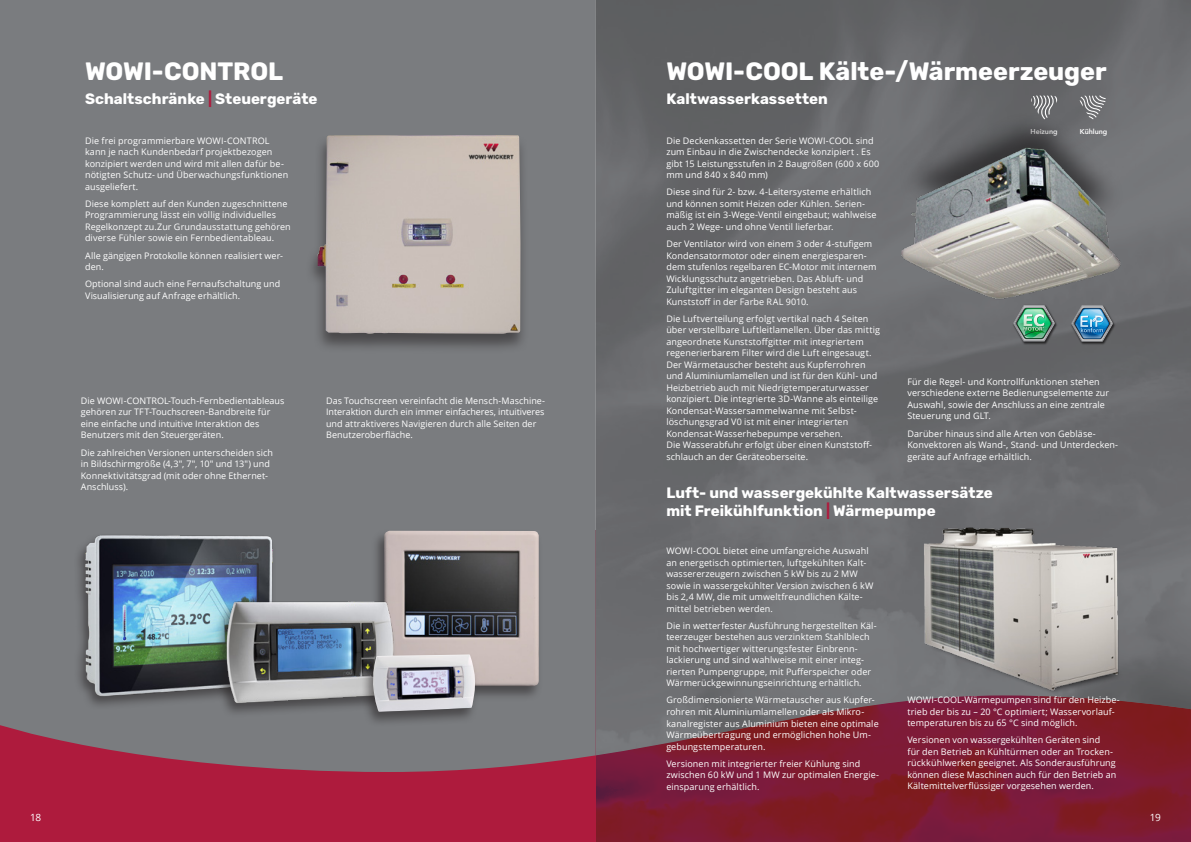
<style>
.page{position:relative;width:1191px;height:842px;background:#fff}
.page>*{position:absolute;margin:0;border:0;box-sizing:border-box;transform-origin:0 0}
.t1{font:700 25px "Rubik";letter-spacing:-.005em;color:#fff}
.t2{font:700 15px/18px "Rubik";color:#fff}
.t3{font:10px "Open Sans";color:#fff}
.t4{font:9px/11.5px "Open Sans";letter-spacing:.01em;color:#fff}
.t5{font:600 7.1px "Avenir Next";color:#fff}
.t6{font:700 4.9px "Rubik";color:#fff}
.s1{color:#ae1b3d}
</style>
<div class="page">
<img style="left:595px;top:755px;width:596px;height:87px">
<div style="left:0;top:531px;width:595px;height:311px;background:#ae1b3d"></div>
<div style="left:0;top:0;width:595px;height:772px;background:#7a7c7f"></div>
<img style="left:595px;top:0;width:596px;height:755px">
<svg style="left:1079px;top:96px;width:26px;height:15px"></svg>
<img style="left:1011px;top:304px;width:47px;height:41px">
<svg style="left:1013px;top:305px;width:42px;height:37px;background:#689a81"></svg>
<img style="left:1069px;top:304px;width:47px;height:41px">
<svg style="left:1071px;top:305px;width:42px;height:37px;background:#5f88a2"></svg>
<svg style="left:1031px;top:96px;width:26px;height:15px"></svg>
<div style="left:305px;top:134px;width:224px;height:219px;background:#231f20;opacity:.55"></div>
<img style="left:317px;top:135px;width:203px;height:199px">
<img style="left:918px;top:522px;width:214px;height:174px">
<div style="left:898px;top:111px;width:226px;height:120px;background:#231f20;opacity:.6"></div>
<img style="left:899px;top:146px;width:225px;height:153px">
<div style="left:73px;top:533px;width:203px;height:178px;background:#77797c"></div>
<img style="left:81px;top:528px;width:196px;height:236px">
<div style="left:371px;top:529px;width:172px;height:173px;background:#231f20;opacity:.55"></div>
<img style="left:384px;top:531px;width:155px;height:155px">
<img style="left:213px;top:590px;width:195px;height:169px">
<div style="left:360px;top:652px;width:119px;height:75px;background:#231f20;opacity:.55"></div>
<img style="left:372px;top:654px;width:103px;height:58px">
<h1 class="t1" style="left:85px;top:57px;width:200px">WOWI-CONTROL</h1>
<h2 class="t2" style="left:85px;top:90px;width:234px">Schaltschränke <span class="s1">|</span> Steuergeräte</h2>
<p class="t4" style="left:85px;top:134px;width:205px">Die frei programmierbare WOWI-CONTROL kann je nach Kundenbedarf projektbezogen konzipiert werden und wird mit allen dafür be&shy;nötigten Schutz- und Überwachungsfunktionen ausgeliefert.</p>
<p class="t4" style="left:85px;top:198px;width:207px">Diese komplett auf den Kunden zugeschnittene Programmierung lässt ein völlig individuelles Regelkonzept zu.Zur Grundausstattung gehören diverse Fühler sowie ein Fernbedientableau.</p>
<p class="t4" style="left:85px;top:249px;width:199px">Alle gängigen Protokolle können realisiert wer&shy;den.</p>
<p class="t4" style="left:85px;top:278px;width:197px">Optional sind auch eine Fernaufschaltung und<br>Visualisierung auf Anfrage erhältlich.</p>
<p class="t4" style="left:81px;top:395px;width:205px">Die WOWI-CONTROL-Touch-Fernbedientableaus gehören zur TFT-Touchscreen-Bandbreite für eine einfache und intuitive Interaktion des Benutzers mit den Steuergeräten.</p>
<p class="t4" style="left:81px;top:446px;width:194px">Die zahlreichen Versionen unterscheiden sich in Bildschirmgröße (4,3", 7", 10" und 13") und Konnektivitätsgrad (mit oder ohne Ethernet-Anschluss).</p>
<p class="t4" style="left:326px;top:395px;width:220px">Das Touchscreen vereinfacht die Mensch-Maschine-Interaktion durch ein immer einfacheres, intuitiveres und attraktiveres Navigieren durch alle Seiten der Benutzeroberfläche.</p>
<h1 class="t1" style="left:666px;top:57px;width:442px">WOWI-COOL Kälte-/Wärmeerzeuger</h1>
<h2 class="t2" style="left:666px;top:90px;width:163px">Kaltwasserkassetten</h2>
<p class="t4" style="left:666px;top:134px;width:214px">Die Deckenkassetten der Serie WOWI-COOL sind zum Einbau in die Zwischendecke konzipiert . Es gibt 15 Leistungsstufen in 2 Baugrößen (600 x 600 mm und 840 x 840 mm)</p>
<p class="t4" style="left:666px;top:186px;width:212px">Diese sind für 2- bzw. 4-Leitersysteme erhältlich und können somit Heizen oder Kühlen. Serien&shy;mäßig ist ein 3-Wege-Ventil eingebaut; wahlweise auch 2 Wege- und ohne Ventil lieferbar.</p>
<p class="t4" style="left:666px;top:238px;width:212px">Der Ventilator wird von einem 3 oder 4-stufigem Kondensatormotor oder einem energiesparen&shy;dem stufenlos regelbaren EC-Motor mit internem Wicklungsschutz angetrieben. Das Abluft- und Zuluftgitter im eleganten Design besteht aus Kunststoff in der Farbe RAL 9010.</p>
<p class="t4" style="left:666px;top:312px;width:215px">Die Luftverteilung erfolgt vertikal nach 4 Seiten über verstellbare Luftleitlamellen. Über das mittig angeordnete Kunststoffgitter mit integriertem regenerierbarem Filter wird die Luft eingesaugt.<br>Der Wärmetauscher besteht aus Kupferrohren und Aluminiumlamellen und ist für den Kühl- und Heizbetrieb auch mit Niedrigtemperaturwasser konzipiert. Die integrierte 3D-Wanne als einteilige Kondensat-Wassersammelwanne mit Selbst&shy;löschungsgrad V0 ist mit einer integrierten Kondensat-Wasserhebepumpe versehen.<br>Die Wasserabfuhr erfolgt über einen Kunststoff&shy;schlauch an der Geräteoberseite.</p>
<p class="t6" style="left:1082px;top:127px;width:22px">Kühlung</p>
<p class="t6" style="left:1039px;top:127px;width:15px">Klima</p>
<p class="t5" style="left:1080px;top:125px;width:29px">Kühlung</p>
<p class="t6" style="left:1080px;top:127px;width:22px">Lüftung</p>
<p class="t6" style="left:1034px;top:127px;width:22px">Heizung</p>
<p class="t5" style="left:1030px;top:125px;width:29px">Heizung</p>
<p class="t4" style="left:907px;top:376px;width:203px">Für die Regel- und Kontrollfunktionen stehen verschiedene externe Bedienungselemente zur Auswahl, sowie der Anschluss an eine zentrale Steuerung und GLT.</p>
<p class="t4" style="left:907px;top:427px;width:212px">Darüber hinaus sind alle Arten von Gebläse-<br>Konvektoren als Wand-, Stand- und Unterdecken&shy;geräte auf Anfrage erhältlich.</p>
<h2 class="t2" style="left:666px;top:484px;width:328px">Luft- und wassergekühlte Kaltwassersätze mit Freikühlfunktion <span class="s1">|</span> Wärmepumpe</h2>
<p class="t4" style="left:666px;top:545px;width:208px">WOWI-COOL bietet eine umfangreiche Auswahl an energetisch optimierten, luftgekühlten Kalt&shy;wassererzeugern zwischen 5 kW bis zu 2 MW sowie in wassergekühlter Version zwischen 6 kW bis 2,4 MW, die mit umweltfreundlichen Kälte&shy;mittel betrieben werden.</p>
<p class="t4" style="left:666px;top:619px;width:212px">Die in wetterfester Ausführung hergestellten Käl&shy;teerzeuger bestehen aus verzinktem Stahlblech mit hochwertiger witterungsfester Einbrenn&shy;lackierung und sind wahlweise mit einer integ&shy;rierten Pumpengruppe, mit Pufferspeicher oder Wärmerückgewinnungseinrichtung erhältlich.</p>
<p class="t4" style="left:666px;top:694px;width:214px">Großdimensionierte Wärmetauscher aus Kupfer&shy;rohren mit Aluminiumlamellen oder als Mikro&shy;kanalregister aus Aluminium bieten eine optimale Wärmeübertragung und ermöglichen hohe Um&shy;gebungstemperaturen.</p>
<p class="t4" style="left:666px;top:757px;width:214px">Versionen mit integrierter freier Kühlung sind zwischen 60 kW und 1 MW zur optimalen Energie&shy;einsparung erhältlich.</p>
<p class="t4" style="left:907px;top:694px;width:214px">WOWI-COOL-Wärmepumpen sind für den Heizbe&shy;trieb der bis zu – 20 °C optimiert; Wasservorlauf&shy;temperaturen bis zu 65 °C sind möglich.</p>
<p class="t4" style="left:907px;top:734px;width:210px">Versionen von wassergekühlten Geräten sind<br>für den Betrieb an Kühltürmen oder an Trocken&shy;rückkühlwerken geeignet. Als Sonderausführung können diese Maschinen auch für den Betrieb an Kältemittelverflüssiger vorgesehen werden.</p>
<p class="t3" style="left:30px;top:811px;width:12px">18</p>
<p class="t3" style="left:1149px;top:811px;width:12px">19</p>
</div>
